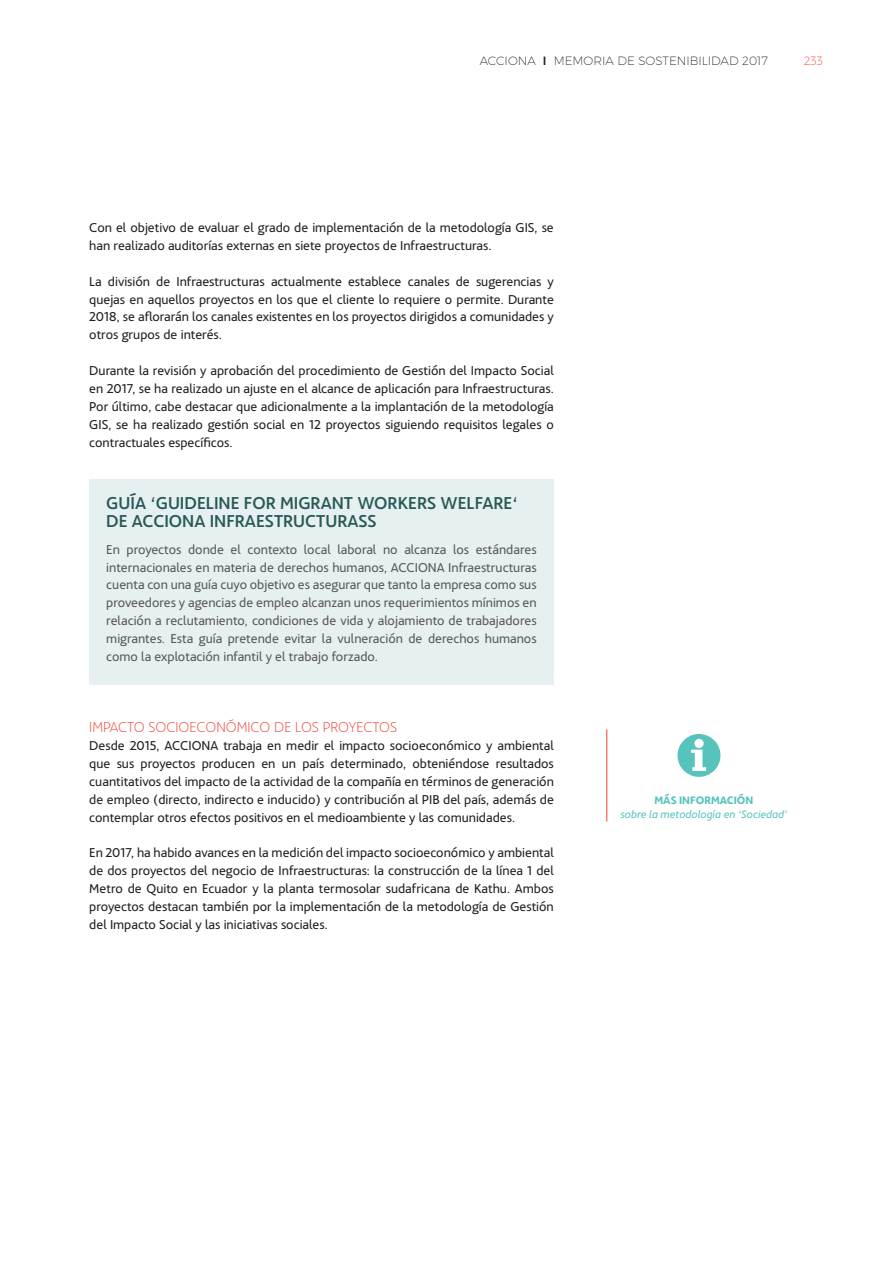
<style>
.page{position:relative;width:893px;height:1263px;background:#fff}
.page>*{position:absolute;margin:0;border:0;box-sizing:border-box;transform-origin:0 0}
.t1{font:500 18px/18px "Acciona";color:#265958}
._03_LADILLO{font:300 15px "Acciona";color:#ee4234}
._02_TEXTO_GENERAL{font:13.5px/17.9px "Acciona";color:#231f20;text-align:justify}
.t2{font:13.5px/17.9px "Acciona";color:#57585a;text-align:justify}
.t3{font:200 12px "Montserrat";color:#231f20}
.t4{font:200 12px "Montserrat";color:#ee4234}
._02_TEXTO_GENERAL-2{font:italic 11.25px/13.5px "Acciona";color:#56c3bd;text-align:center}
.s1{font-weight:500}
.s2{font-weight:700;font-style:normal}
</style>
<div class="page">
<div style="left:89px;top:479px;width:465px;height:206px;background:#e7f0f0"></div>
<hr style="left:606px;top:729px;width:1px;height:92px;background:#ee4234">
<svg style="left:677px;top:734px;width:44px;height:43px"></svg>
<p class="t3" style="left:480px;top:52px;width:290px">ACCIONA <span class="s1">I</span> MEMORIA DE SOSTENIBILIDAD 2017</p>
<p class="t4" style="left:804px;top:52px;width:21px">233</p>
<p class="_02_TEXTO_GENERAL" style="left:89px;top:217px;width:466px">Con el objetivo de evaluar el grado de implementación de la metodología GIS, se han realizado auditorías externas en siete proyectos de Infraestructuras.</p>
<p class="_02_TEXTO_GENERAL" style="left:89px;top:271px;width:466px">La división de Infraestructuras actualmente establece canales de sugerencias y quejas en aquellos proyectos en los que el cliente lo requiere o permite. Durante 2018, se aflorarán los canales existentes en los proyectos dirigidos a comunidades y otros grupos de interés.</p>
<p class="_02_TEXTO_GENERAL" style="left:89px;top:360px;width:466px">Durante la revisión y aprobación del procedimiento de Gestión del Impacto Social en 2017, se ha realizado un ajuste en el alcance de aplicación para Infraestructuras.<br>Por último, cabe destacar que adicionalmente a la implantación de la metodología GIS, se ha realizado gestión social en 12 proyectos siguiendo requisitos legales o contractuales específicos.</p>
<p class="t1" style="left:106px;top:493px;width:413px">GUÍA ‘GUIDELINE FOR MIGRANT WORKERS WELFARE‘<br>DE ACCIONA INFRAESTRUCTURASS</p>
<p class="t2" style="left:106px;top:539px;width:432px">En proyectos donde el contexto local laboral no alcanza los estándares internacionales en materia de derechos humanos, ACCIONA Infraestructuras cuenta con una guía cuyo objetivo es asegurar que tanto la empresa como sus proveedores y agencias de empleo alcanzan unos requerimientos mínimos en relación a reclutamiento, condiciones de vida y alojamiento de trabajadores migrantes. Esta guía pretende evitar la vulneración de derechos humanos como la explotación infantil y el trabajo forzado.</p>
<p class="_03_LADILLO" style="left:89px;top:717px;width:309px">IMPACTO SOCIOECONÓMICO DE LOS PROYECTOS</p>
<p class="_02_TEXTO_GENERAL" style="left:89px;top:735px;width:466px">Desde 2015, ACCIONA trabaja en medir el impacto socioeconómico y ambiental que sus proyectos producen en un país determinado, obteniéndose resultados cuantitativos del impacto de la actividad de la compañía en términos de generación de empleo (directo, indirecto e inducido) y contribución al PIB del país, además de contemplar otros efectos positivos en el medioambiente y las comunidades.</p>
<p class="_02_TEXTO_GENERAL" style="left:89px;top:843px;width:466px">En 2017, ha habido avances en la medición del impacto socioeconómico y ambiental de dos proyectos del negocio de Infraestructuras: la construcción de la línea 1 del Metro de Quito en Ecuador y la planta termosolar sudafricana de Kathu. Ambos proyectos destacan también por la implementación de la metodología de Gestión del Impacto Social y las iniciativas sociales.</p>
<p class="_02_TEXTO_GENERAL-2" style="left:620px;top:792px;width:168px"><span class="s2">MÁS INFORMACIÓN<br></span>sobre la metodología en ‘Sociedad’</p>
</div>
